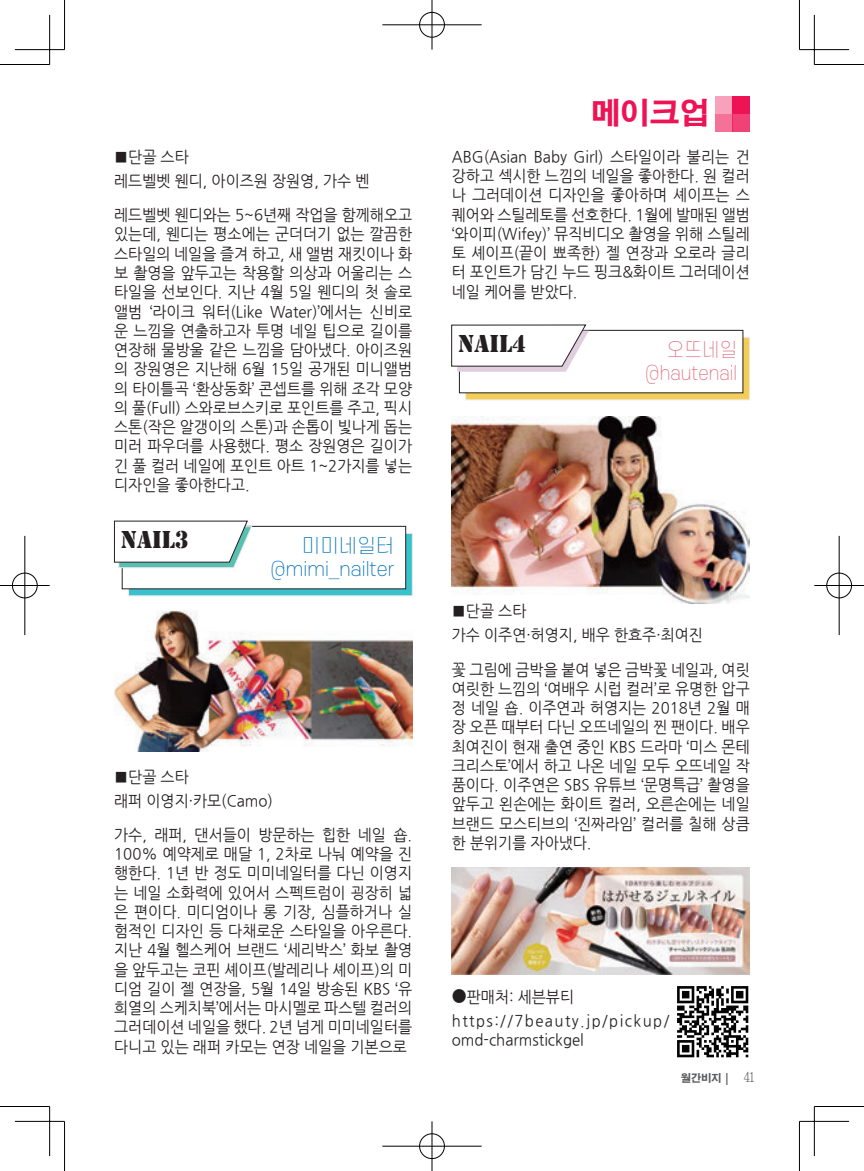
<style>
.page{position:relative;width:864px;height:1171px;background:#fff}
.page>*{position:absolute;margin:0;border:0;box-sizing:border-box;transform-origin:0 0}
.t1{font:700 29.75px "Adobe Gothic Std";color:#ed1354}
.t2{font:22.75px "Stencil Std";color:#231f20;scale:.95 1}
.t3{font:200 19.25px/22.8px "S Core Dream 2";color:#0072bc;text-align:right}
.t4{font:200 19.25px/22.8px "S Core Dream 2";color:#e27485;text-align:right;scale:.95 1}
.t5{font:15.75px/19.2px "Nanum Gothic";color:#231f20;text-align:justify;scale:.95 1}
.t6{font:15.75px/24.2px "Nanum Gothic";letter-spacing:.095em;color:#231f20;scale:.95 1}
.t7{font:700 10.5px "Adobe Gothic Std";color:#57585a}
.s1{font-family:"Koz Min Pro"}
.s2{font-family:"Chosunilbo NM";font-weight:400;font-size:14px}
</style>
<div class="page">
<div style="left:714px;top:97px;width:18px;height:17px;background:#f7a1bb"></div>
<div style="left:732px;top:97px;width:17px;height:17px;background:#ed1354"></div>
<div style="left:714px;top:114px;width:18px;height:17px;background:#f47198"></div>
<div style="left:732px;top:114px;width:17px;height:17px;background:#f04276"></div>
<svg style="left:465px;top:337px;width:284px;height:63px;background:#e6c561"></svg>
<div style="left:459px;top:330px;width:283px;height:63px;background:#fff"></div>
<div style="left:459px;top:330px;width:283px;height:63px;border:1px solid #231f20"></div>
<svg style="left:451px;top:324px;width:137px;height:48px"></svg>
<svg style="left:128px;top:533px;width:284px;height:63px;background:#49bdc7"></svg>
<div style="left:122px;top:526px;width:283px;height:63px;background:#fff"></div>
<div style="left:122px;top:526px;width:284px;height:63px;border:1px solid #231f20"></div>
<svg style="left:114px;top:520px;width:138px;height:48px"></svg>
<img style="left:114px;top:611px;width:298px;height:141px">
<img style="left:451px;top:416px;width:298px;height:187px">
<img style="left:451px;top:867px;width:298px;height:107px">
<img style="left:677px;top:986px;width:72px;height:72px">
<hr style="left:0;top:64px;width:50px;height:1px;background:#000">
<hr style="left:814px;top:64px;width:49px;height:1px;background:#000">
<hr style="left:0;top:1106px;width:50px;height:1px;background:#000">
<hr style="left:814px;top:1106px;width:49px;height:1px;background:#000">
<hr style="left:64px;top:0;width:1px;height:50px;background:#000">
<hr style="left:64px;top:1121px;width:1px;height:50px;background:#000">
<hr style="left:798px;top:0;width:1px;height:50px;background:#000">
<hr style="left:798px;top:1121px;width:1px;height:50px;background:#000">
<hr style="left:15px;top:49px;width:49px;height:1px;background:#000">
<hr style="left:799px;top:49px;width:49px;height:1px;background:#000">
<hr style="left:15px;top:1121px;width:49px;height:1px;background:#000">
<hr style="left:799px;top:1121px;width:49px;height:1px;background:#000">
<hr style="left:49px;top:15px;width:1px;height:49px;background:#000">
<hr style="left:49px;top:1106px;width:1px;height:50px;background:#000">
<hr style="left:813px;top:15px;width:1px;height:49px;background:#000">
<hr style="left:813px;top:1106px;width:1px;height:50px;background:#000">
<div style="left:418px;top:11px;width:27px;height:27px;border:2px solid #fff;border-radius:50%"></div>
<hr style="left:382px;top:24px;width:99px;height:2px;background:#fff">
<hr style="left:430px;top:0;width:3px;height:50px;background:#fff">
<div style="left:419px;top:12px;width:25px;height:25px;border:1px solid #000;border-radius:50%"></div>
<hr style="left:382px;top:25px;width:99px;height:1px;background:#000">
<hr style="left:431px;top:0;width:1px;height:50px;background:#000">
<div style="left:418px;top:1132px;width:27px;height:28px;border:2px solid #fff;border-radius:50%"></div>
<hr style="left:382px;top:1145px;width:99px;height:2px;background:#fff">
<hr style="left:430px;top:1121px;width:3px;height:50px;background:#fff">
<div style="left:419px;top:1133px;width:25px;height:26px;border:1px solid #000;border-radius:50%"></div>
<hr style="left:382px;top:1146px;width:99px;height:1px;background:#000">
<hr style="left:431px;top:1121px;width:1px;height:50px;background:#000">
<div style="left:11px;top:572px;width:27px;height:27px;border:2px solid #fff;border-radius:50%"></div>
<hr style="left:0;top:584px;width:50px;height:3px;background:#fff">
<hr style="left:24px;top:536px;width:2px;height:99px;background:#fff">
<div style="left:12px;top:573px;width:25px;height:25px;border:1px solid #000;border-radius:50%"></div>
<hr style="left:0;top:585px;width:50px;height:1px;background:#000">
<hr style="left:25px;top:536px;width:1px;height:99px;background:#000">
<div style="left:825px;top:572px;width:27px;height:27px;border:2px solid #fff;border-radius:50%"></div>
<hr style="left:814px;top:584px;width:49px;height:3px;background:#fff">
<hr style="left:837px;top:536px;width:3px;height:99px;background:#fff">
<div style="left:826px;top:573px;width:25px;height:25px;border:1px solid #000;border-radius:50%"></div>
<hr style="left:814px;top:585px;width:49px;height:1px;background:#000">
<hr style="left:838px;top:536px;width:1px;height:99px;background:#000">
<p class="t5" style="left:114px;top:145px;width:270px;line-height:24.2px">■단골 스타<br>레드벨벳 웬디, 아이즈원 장원영, 가수 벤</p>
<p class="t5" style="left:114px;top:206px;width:315px">레드벨벳 웬디와는 5~6년째 작업을 함께해오고 있는데, 웬디는 평소에는 군더더기 없는 깔끔한 스타일의 네일을 즐겨 하고, 새 앨범 재킷이나 화 보 촬영을 앞두고는 착용할 의상과 어울리는 스 타일을 선보인다. 지난 4월 5일 웬디의 첫 솔로 앨범 ‘라이크 워터(Like Water)’에서는 신비로 운 느낌을 연출하고자 투명 네일 팁으로 길이를 연장해 물방울 같은 느낌을 담아냈다. 아이즈원 의 장원영은 지난해 6월 15일 공개된 미니앨범 의 타이틀곡 ‘환상동화’ 콘셉트를 위해 조각 모양 의 풀(Full) 스와로브스키로 포인트를 주고, 픽시 스톤(작은 알갱이의 스톤)과 손톱이 빛나게 돕는 미러 파우더를 사용했다. 평소 장원영은 길이가 긴 풀 컬러 네일에 포인트 아트 1~2가지를 넣는 디자인을 좋아한다고.</p>
<h2 class="t2" style="left:121px;top:525px;width:73px">NAil3</h2>
<p class="t3" style="left:270px;top:534px;width:126px">미미네일터 @mimi_nailter</p>
<p class="t5" style="left:114px;top:765px;width:169px;line-height:24.2px">■단골 스타<br>래퍼 이영지·카모(Camo)</p>
<p class="t5" style="left:114px;top:825px;width:315px">가수, 래퍼, 댄서들이 방문하는 힙한 네일 숍.<br>100% 예약제로 매달 1, 2차로 나눠 예약을 진 행한다. 1년 반 정도 미미네일터를 다닌 이영지 는 네일 소화력에 있어서 스펙트럼이 굉장히 넓 은 편이다. 미디엄이나 롱 기장, 심플하거나 실 험적인 디자인 등 다채로운 스타일을 아우른다. 지난 4월 헬스케어 브랜드 ‘세리박스’ 화보 촬영 을 앞두고는 코핀 셰이프(발레리나 셰이프)의 미 디엄 길이 젤 연장을, 5월 14일 방송된 KBS ‘유 희열의 스케치북’에서는 마시멜로 파스텔 컬러의 그러데이션 네일을 했다. 2년 넘게 미미네일터를 다니고 있는 래퍼 카모는 연장 네일을 기본으로</p>
<h1 class="t1" style="left:590px;top:96px;width:120px">메이크업</h1>
<p class="t5" style="left:451px;top:147px;width:315px">ABG(Asian Baby Girl) 스타일이라 불리는 건 강하고 섹시한 느낌의 네일을 좋아한다. 원 컬러 나 그러데이션 디자인을 좋아하며 셰이프는 스 퀘어와 스틸레토를 선호한다. 1월에 발매된 앨범 ‘와이피(Wifey)’ 뮤직비디오 촬영을 위해 스틸레 토 셰이프(끝이 뾰족한) 젤 연장과 오로라 글리 터 포인트가 담긴 누드 핑크&amp;화이트 그러데이션 네일 케어를 받았다.</p>
<h2 class="t2" style="left:458px;top:329px;width:73px">nail4</h2>
<p class="t4" style="left:644px;top:338px;width:99px">오뜨네일 @hautenail</p>
<p class="t5" style="left:451px;top:599px;width:266px;line-height:24.2px">■단골 스타<br>가수 이주연·허영지, 배우 한효주·최여진</p>
<p class="t5" style="left:451px;top:660px;width:315px">꽃 그림에 금박을 붙여 넣은 금박꽃 네일과, 여릿 여릿한 느낌의 ‘여배우 시럽 컬러’로 유명한 압구 정 네일 숍. 이주연과 허영지는 2018년 2월 매 장 오픈 때부터 다닌 오뜨네일의 찐 팬이다. 배우 최여진이 현재 출연 중인 KBS 드라마 ‘미스 몬테 크리스토’에서 하고 나온 네일 모두 오뜨네일 작 품이다. 이주연은 SBS 유튜브 ‘문명특급’ 촬영을 앞두고 왼손에는 화이트 컬러, 오른손에는 네일 브랜드 모스티브의 ‘진짜라임’ 컬러를 칠해 상큼 한 분위기를 자아냈다.</p>
<p class="t6" style="left:451px;top:985px;width:230px"><span class="s1">●</span>판매처: 세븐뷰티 https://7beauty.jp/pickup/</p>
<p class="t5" style="left:451px;top:1031px;width:140px">omd-charmstickgel</p>
<p class="t7" style="left:680px;top:1072px;width:76px">월간비지 | <span class="s2">41</span></p>
</div>
